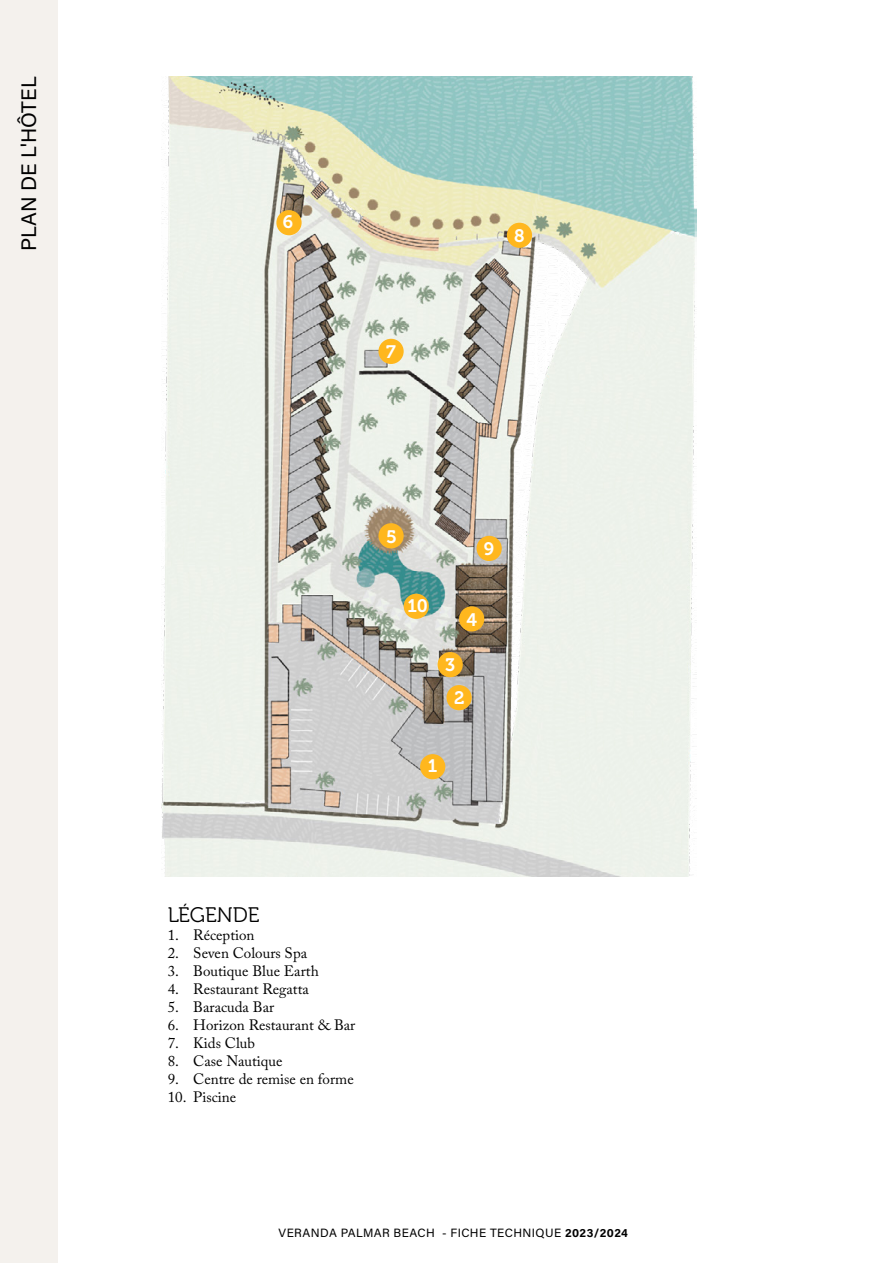
<style>
.page{position:relative;width:893px;height:1263px;background:#fff}
.page>*{position:absolute;margin:0;border:0;box-sizing:border-box;transform-origin:0 0}
.t1{font:21px "Acumin Variable Concept";color:#000}
.t2{font:21px "Museo 300";color:#000}
.t3{font:18px "Museo 700";color:#fff}
.t4{font:15px "Adobe Caslon Pro";color:#000}
.t5{font:12px "Acumin Variable Concept";letter-spacing:.03em;color:#000}
</style>
<div class="page">
<div style="left:0;top:0;width:57px;height:1263px;background:#f4f1ed"></div>
<img style="left:162px;top:77px;width:535px;height:799px">
<div style="left:438px;top:652px;width:25px;height:25px;background:#ffb71e;border-radius:50%"></div>
<div style="left:420px;top:754px;width:25px;height:25px;background:#ffb71e;border-radius:50%"></div>
<div style="left:378px;top:339px;width:26px;height:25px;background:#ffb71e;border-radius:50%"></div>
<div style="left:378px;top:523px;width:26px;height:25px;background:#ffb71e;border-radius:50%"></div>
<div style="left:276px;top:210px;width:26px;height:25px;background:#ffb71e;border-radius:50%"></div>
<div style="left:459px;top:606px;width:25px;height:25px;background:#ffb71e;border-radius:50%"></div>
<div style="left:446px;top:685px;width:26px;height:25px;background:#ffb71e;border-radius:50%"></div>
<div style="left:404px;top:594px;width:25px;height:25px;background:#ffb71e;border-radius:50%"></div>
<div style="left:477px;top:536px;width:25px;height:25px;background:#ffb71e;border-radius:50%"></div>
<div style="left:507px;top:223px;width:25px;height:25px;background:#ffb71e;border-radius:50%"></div>
<h1 class="t1" style="left:15px;top:251px;width:176px;rotate:-90deg">PLAN DE L'HÔTEL</h1>
<p class="t3" style="left:283px;top:212px;width:12px">6</p>
<p class="t3" style="left:386px;top:342px;width:11px">7</p>
<p class="t3" style="left:514px;top:226px;width:12px">8</p>
<p class="t3" style="left:386px;top:526px;width:12px">5</p>
<p class="t3" style="left:407px;top:596px;width:22px">10</p>
<p class="t3" style="left:484px;top:539px;width:12px">9</p>
<p class="t3" style="left:466px;top:609px;width:12px">4</p>
<p class="t3" style="left:445px;top:655px;width:12px">3</p>
<p class="t3" style="left:454px;top:688px;width:12px">2</p>
<p class="t3" style="left:428px;top:756px;width:11px">1</p>
<h1 class="t2" style="left:168px;top:903px;width:93px">LÉGENDE</h1>
<p class="t4" style="left:168px;top:926px;width:88px">1. Réception</p>
<p class="t4" style="left:168px;top:944px;width:141px">2. Seven Colours Spa</p>
<p class="t4" style="left:168px;top:962px;width:153px">3. Boutique Blue Earth</p>
<p class="t4" style="left:168px;top:980px;width:143px">4. Restaurant Regatta</p>
<p class="t4" style="left:168px;top:998px;width:108px">5. Baracuda Bar</p>
<p class="t4" style="left:168px;top:1016px;width:189px">6. Horizon Restaurant &amp; Bar</p>
<p class="t4" style="left:168px;top:1034px;width:89px">7. Kids Club</p>
<p class="t4" style="left:168px;top:1052px;width:116px">8. Case Nautique</p>
<p class="t4" style="left:168px;top:1070px;width:188px">9. Centre de remise en forme</p>
<p class="t4" style="left:168px;top:1088px;width:70px">10. Piscine</p>
<p class="t5" style="left:279px;top:1225px;width:351px">VERANDA PALMAR BEACH - FICHE TECHNIQUE 2023/2024</p>
</div>
